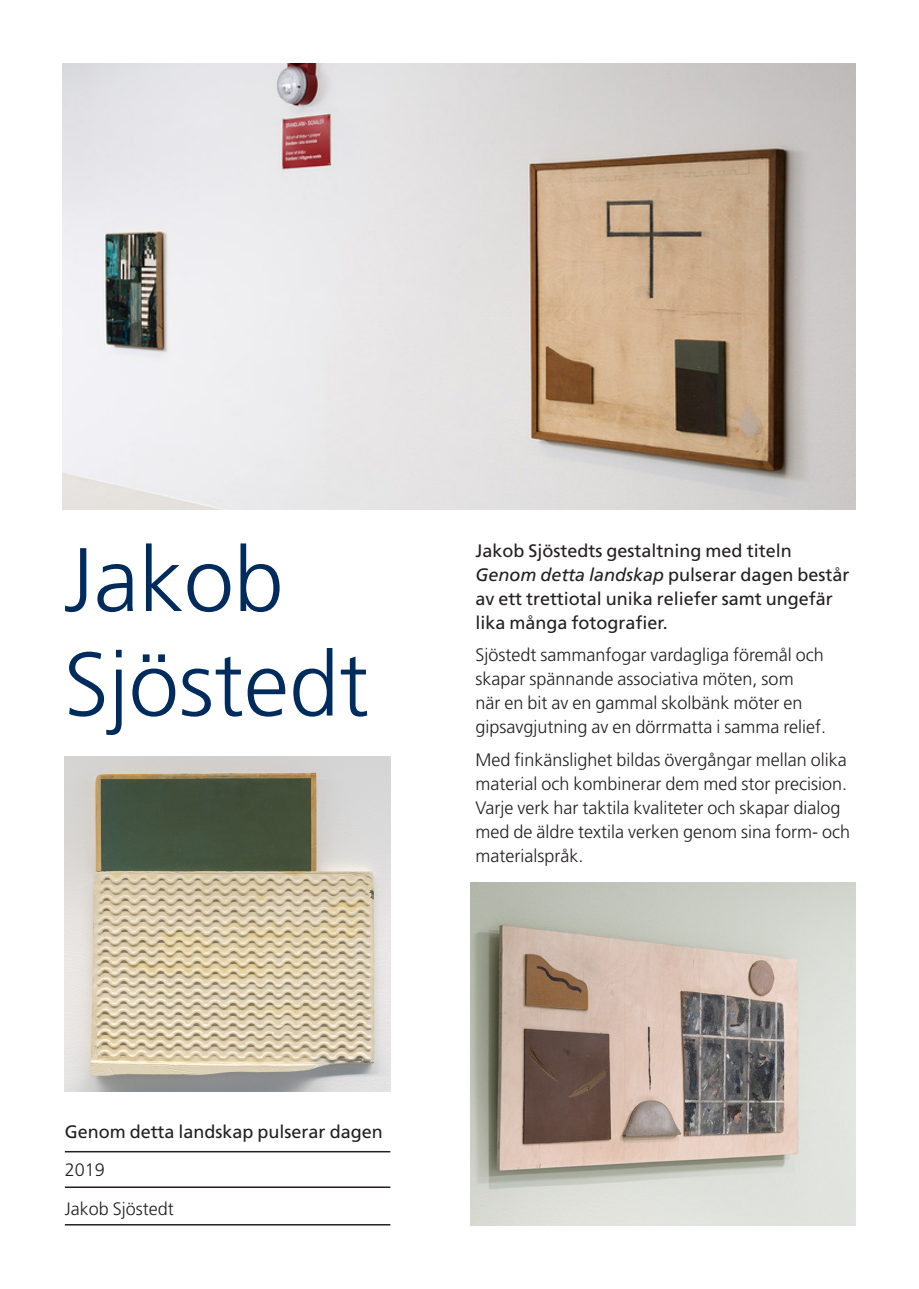
<style>
.page{position:relative;width:919px;height:1289px;background:#fff}
.page>*{position:absolute;margin:0;border:0;box-sizing:border-box;transform-origin:0 0}
.Rubrik_mellan_LIGHT{font:300 90px "Frutiger SLLOTF";color:#002b5d}
.Rubrik_mellan_LIGHT-2{font:300 18px/24px "Frutiger SLLOTF";color:#231f20}
.Rubrik_mellan_LIGHT-3{font:18px/24px "Frutiger SLLOTF";color:#231f20}
.s1{font-style:italic}
</style>
<div class="page">
<hr style="left:65px;top:1223px;width:325px;height:2px;background:#231f20">
<hr style="left:65px;top:1150px;width:325px;height:2px;background:#231f20">
<hr style="left:65px;top:1186px;width:325px;height:1px;background:#231f20">
<img style="left:63px;top:64px;width:792px;height:445px">
<img style="left:65px;top:756px;width:325px;height:334px">
<img style="left:471px;top:882px;width:384px;height:343px">
<p class="Rubrik_mellan_LIGHT" style="left:64px;top:529px;width:222px">Jakob</p>
<p class="Rubrik_mellan_LIGHT" style="left:64px;top:633px;width:307px">Sjöstedt</p>
<p class="Rubrik_mellan_LIGHT-3" style="left:475px;top:538px;width:375px">Jakob Sjöstedts gestaltning med titeln <span class="s1">Genom detta landskap</span> pulserar dagen består av ett trettiotal unika reliefer samt ungefär lika många fotografier.</p>
<p class="Rubrik_mellan_LIGHT-2" style="left:475px;top:643px;width:352px">Sjöstedt sammanfogar vardagliga föremål och skapar spännande associativa möten, som<br>när en bit av en gammal skolbänk möter en gipsavgjutning av en dörrmatta i samma relief.</p>
<p class="Rubrik_mellan_LIGHT-2" style="left:475px;top:747px;width:376px">Med finkänslighet bildas övergångar mellan olika material och kombinerar dem med stor precision.<br>Varje verk har taktila kvaliteter och skapar dialog med de äldre textila verken genom sina form- och materialspråk.</p>
<p class="Rubrik_mellan_LIGHT-3" style="left:65px;top:1119px;width:319px">Genom detta landskap pulserar dagen</p>
<p class="Rubrik_mellan_LIGHT-2" style="left:65px;top:1158px;width:42px">2019</p>
<p class="Rubrik_mellan_LIGHT-2" style="left:65px;top:1196px;width:111px">Jakob Sjöstedt</p>
</div>
